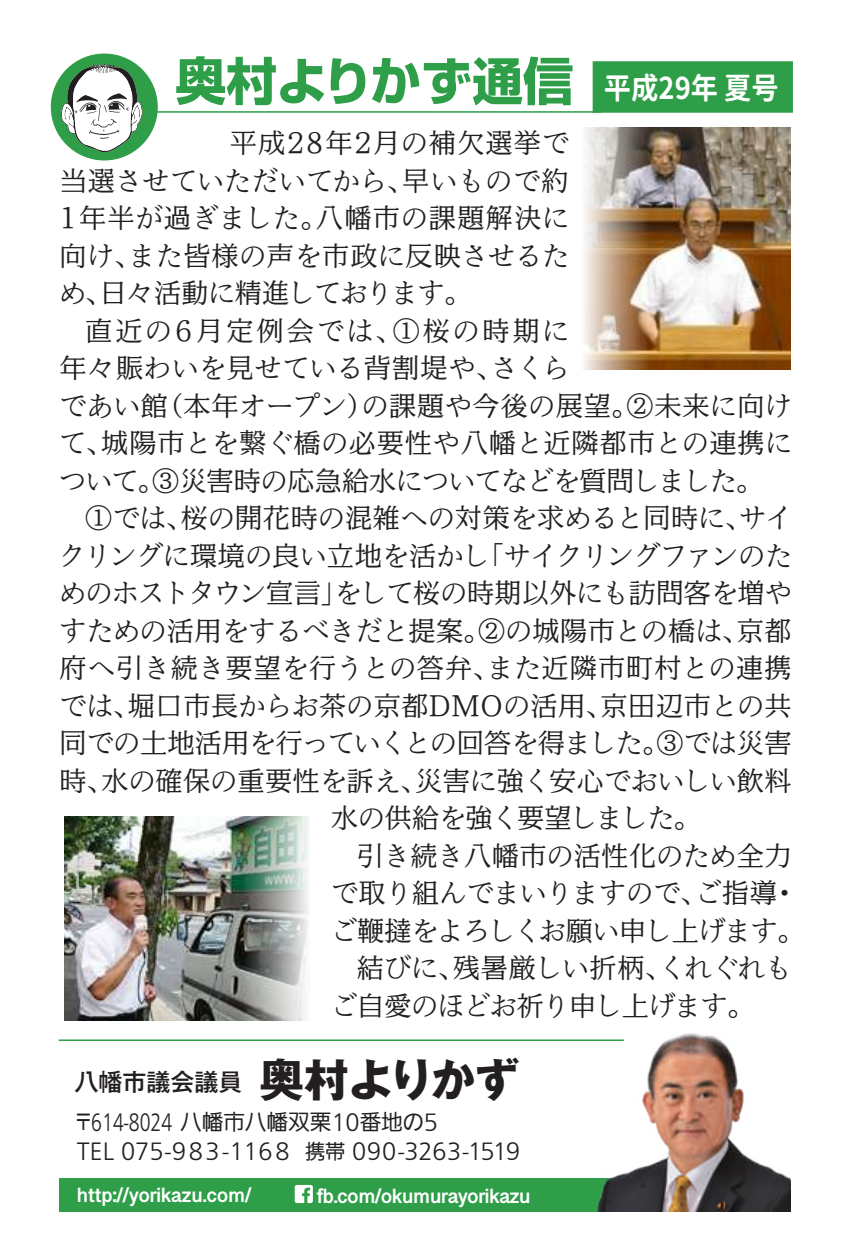
<style>
.page{position:relative;width:851px;height:1259px;background:#fff}
.page>*{position:absolute;margin:0;border:0;box-sizing:border-box;transform-origin:0 0}
.t1{font:700 51px "Shin Go Pr 5";color:#2e9e48}
.t2{font:100 27px/37.5px "Iwa UD Min KA Pr 6";letter-spacing:.005em;color:#231f20;text-align:justify}
.t3{font:100 27px "Iwa UD Min KA Pr 6";letter-spacing:-.02em;color:#231f20}
.t4{font:100 27px "Iwa UD Min KA Pr 6";letter-spacing:.025em;color:#231f20}
.t5{font:100 27px "Iwa UD Min KA Pr 6";letter-spacing:-.025em;color:#231f20}
.t6{font:500 24px "Gothic MB101 Pr 5";color:#231f20}
.t7{font:100 21.6px/28.5px "Iwa UD Go Dsp Pro";color:#231f20;scale:.77 1}
.t8{font:700 21px "Bangla Sangam MN";letter-spacing:-.01em;color:#fff}
.s1{font-family:"Gen Jyuu Gothic L P Bold";font-weight:400;font-size:30px;color:#fff}
.s2{font-weight:700;font-size:45px}
.s3{font-size:20.4px}
</style>
<div class="page">
<img style="left:648px;top:128px;width:142px;height:241px">
<img style="left:64px;top:816px;width:179px;height:204px">
<img style="left:584px;top:127px;width:64px;height:243px">
<img style="left:243px;top:816px;width:66px;height:204px">
<div style="left:592px;top:61px;width:200px;height:52px;background:#2e9e48;border:3px solid #2e9e48"></div>
<hr style="left:59px;top:111px;width:542px;height:2px;background:#2e9e48">
<hr style="left:59px;top:1039px;width:564px;height:2px;background:#2e9e48">
<div style="left:59px;top:1178px;width:731px;height:33px;background:#2e9e48"></div>
<div style="left:51px;top:54px;width:107px;height:106px;background:#2e9e48;border-radius:50%"></div>
<img style="left:593px;top:1033px;width:197px;height:178px">
<svg style="left:295px;top:1185px;width:18px;height:18px"></svg>
<svg style="left:61px;top:64px;width:81px;height:88px"></svg>
<h1 class="t1" style="left:175px;top:41px;width:605px">奥村よりかず通信 <span class="s1">平成29年 夏号</span></h1>
<p class="t2" style="left:59px;top:125px;width:511px;text-indent:171px">平成28年2月の補欠選挙で当選させていただいてから、早いもので約1年半が過ぎました。八幡市の課題解決に向け、また皆様の声を市政に反映させるため、日々活動に精進しております。</p>
<p class="t2" style="left:59px;top:312px;width:734px;text-align:left;text-indent:26px">直近の6月定例会では、①桜の時期に<br>年々賑わいを見せている背割堤や、さくら<br>であい館（本年オープン）の課題や今後の展望。②未来に向けて、城陽市とを繋ぐ橋の必要性や八幡と近隣都市との連携について。③災害時の応急給水についてなどを質問しました。</p>
<p class="t2" style="left:85px;top:500px;width:709px">①では、桜の開花時の混雑への対策を求めると同時に、サイ</p>
<p class="t2" style="left:59px;top:537px;width:734px">クリングに環境の良い立地を活かし「サイクリングファンのた</p>
<p class="t2" style="left:59px;top:575px;width:734px">めのホストタウン宣言」をして桜の時期以外にも訪問客を増や</p>
<p class="t2" style="left:59px;top:613px;width:733px">すための活用をするべきだと提案。②の城陽市との橋は、京都</p>
<p class="t4" style="left:60px;top:653px;width:733px">府へ引き続き要望を行うとの答弁、また近隣市町村との連携</p>
<p class="t2" style="left:59px;top:688px;width:733px">では、堀口市長からお茶の京都DMOの活用、京田辺市との共</p>
<p class="t2" style="left:60px;top:725px;width:733px">同での土地活用を行っていくとの回答を得ました。③では災害</p>
<p class="t2" style="left:60px;top:763px;width:733px">時、水の確保の重要性を訴え、災害に強く安心でおいしい飲料</p>
<p class="t3" style="left:331px;top:803px;width:371px">水の供給を強く要望しました。</p>
<p class="t2" style="left:356px;top:838px;width:436px">引き続き八幡市の活性化のため全力</p>
<p class="t2" style="left:331px;top:875px;width:469px">で取り組んでまいりますので、ご指導・</p>
<p class="t5" style="left:330px;top:915px;width:476px">ご鞭撻をよろしくお願い申し上げます。</p>
<p class="t2" style="left:356px;top:950px;width:437px">結びに、残暑厳しい折柄、くれぐれも</p>
<p class="t3" style="left:330px;top:990px;width:426px">ご自愛のほどお祈り申し上げます。</p>
<p class="t6" style="left:74px;top:1062px;width:446px">八幡市議会議員 <span class="s2">奥村よりかず</span></p>
<p class="t7" style="left:75px;top:1109px;width:579px">〒614-8024 八幡市八幡双栗10番地の5<br>TEL 075-983-1168 <span class="s3">携帯</span> 090-3263-1519</p>
<p class="t8" style="left:77px;top:1180px;width:176px">http://yorikazu.com/</p>
<p class="t8" style="left:316px;top:1181px;width:215px">fb.com/okumurayorikazu</p>
</div>
